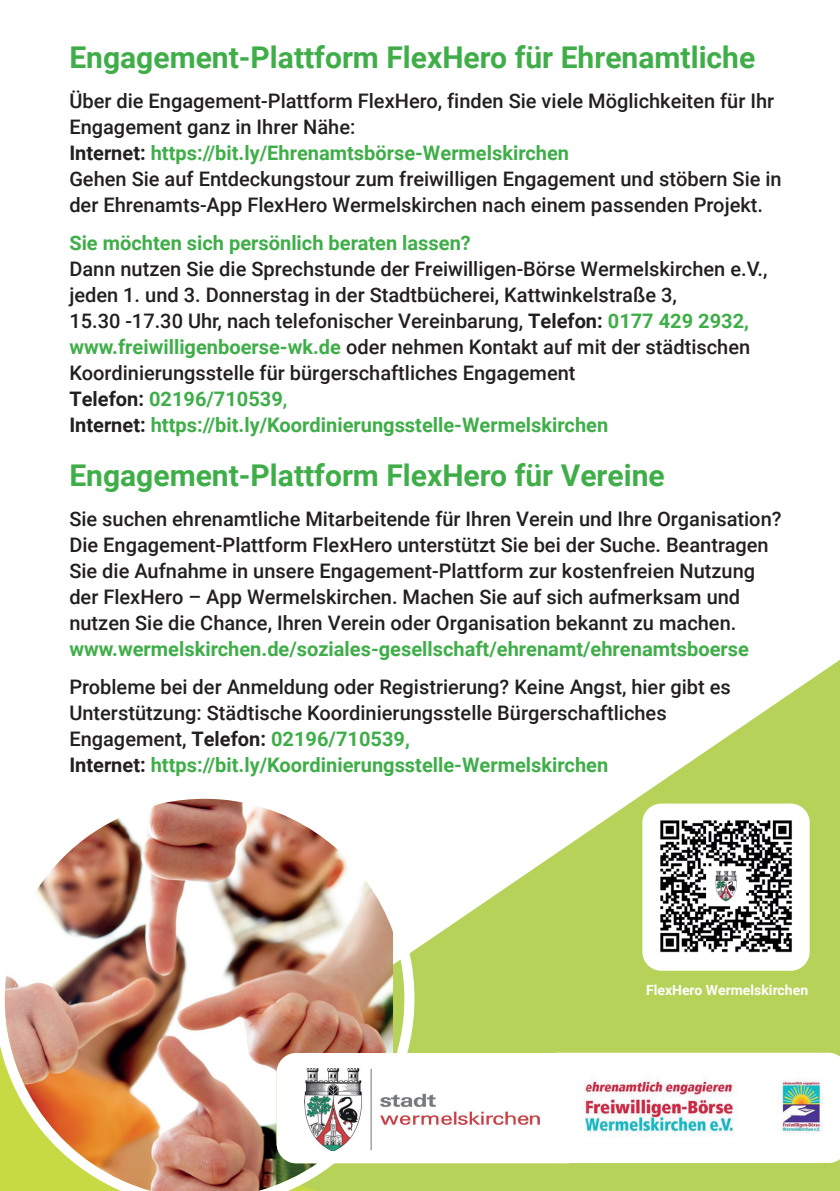
<style>
.page{position:relative;width:840px;height:1191px;background:#fff}
.page>*{position:absolute;margin:0;border:0;box-sizing:border-box;transform-origin:0 0}
.t1{font:700 30px "Roboto";color:#3fae49}
.t2{font:500 20px/26px "Roboto";color:#231f20}
.t3{font:700 20px "Roboto";color:#3fae49}
.t4{font:700 14px "Roboto";color:#fff}
.s1{font-weight:700}
.s2{font-weight:700;color:#3fae49}
.s3{color:#3fae49}
</style>
<div class="page">
<svg style="left:414px;top:660px;width:425px;height:531px;fill:#b6d259"></svg>
<div style="left:414px;top:985px;width:258px;height:206px;background:#b6d259"></div>
<svg style="left:0;top:798px;width:414px;height:393px"></svg>
<img style="left:5px;top:799px;width:388px;height:392px">
<div style="left:642px;top:803px;width:167px;height:167px;background:#fff;border-radius:19px"></div>
<img style="left:660px;top:820px;width:132px;height:133px">
<svg style="left:537px;top:1052px;width:302px;height:111px"></svg>
<div style="left:276px;top:1053px;width:310px;height:110px;background:#fff;border-radius:20px"></div>
<img style="left:584px;top:1069px;width:241px;height:74px">
<img style="left:304px;top:1068px;width:235px;height:82px">
<h1 class="t1" style="left:69px;top:36px;width:687px">Engagement-Plattform FlexHero für Ehrenamtliche</h1>
<p class="t2" style="left:69px;top:87px;width:713px">Über die Engagement-Plattform FlexHero, finden Sie viele Möglichkeiten für Ihr Engagement ganz in Ihrer Nähe:<br><span class="s1">Internet:</span> <span class="s2">https://bit.ly/Ehrenamtsbörse-Wermelskirchen<br></span>Gehen Sie auf Entdeckungstour zum freiwilligen Engagement und stöbern Sie in der Ehrenamts-App FlexHero Wermelskirchen nach einem passenden Projekt.</p>
<p class="t3" style="left:69px;top:228px;width:403px">Sie möchten sich persönlich beraten lassen?</p>
<p class="t2" style="left:69px;top:255px;width:699px">Dann nutzen Sie die Sprechstunde der Freiwilligen-Börse Wermelskirchen e.V., jeden 1. und 3. Donnerstag in der Stadtbücherei, Kattwinkelstraße 3,<br>15.30 -17.30 Uhr, nach telefonischer Vereinbarung, <span class="s1">Telefon:</span> <span class="s2">0177 429 2932, www.freiwilligenboerse-wk.de</span> oder nehmen Kontakt auf mit der städtischen Koordinierungsstelle für bürgerschaftliches Engagement<br><span class="s1">Telefon:</span> <span class="s2">02196/710539</span><span class="s3">,<br></span><span class="s1">Internet:</span> <span class="s2">https://bit.ly/Koordinierungsstelle-Wermelskirchen</span></p>
<h1 class="t1" style="left:69px;top:454px;width:596px">Engagement-Plattform FlexHero für Vereine</h1>
<p class="t2" style="left:69px;top:505px;width:713px">Sie suchen ehrenamtliche Mitarbeitende für Ihren Verein und Ihre Organisation?<br>Die Engagement-Plattform FlexHero unterstützt Sie bei der Suche. Beantragen Sie die Aufnahme in unsere Engagement-Plattform zur kostenfreien Nutzung der FlexHero – App Wermelskirchen. Machen Sie auf sich aufmerksam und nutzen Sie die Chance, Ihren Verein oder Organisation bekannt zu machen.</p>
<p class="t3" style="left:69px;top:634px;width:680px">www.wermelskirchen.de/soziales-gesellschaft/ehrenamt/ehrenamtsboerse</p>
<p class="t2" style="left:69px;top:673px;width:662px">Probleme bei der Anmeldung oder Registrierung? Keine Angst, hier gibt es Unterstützung: Städtische Koordinierungsstelle Bürgerschaftliches Engagement, <span class="s1">Telefon:</span> <span class="s2">02196/710539,<br></span><span class="s1">Internet:</span> <span class="s2">https://bit.ly/Koordinierungsstelle-Wermelskirchen</span></p>
<p class="t4" style="left:645px;top:980px;width:164px">FlexHero Wermelskirchen</p>
</div>
